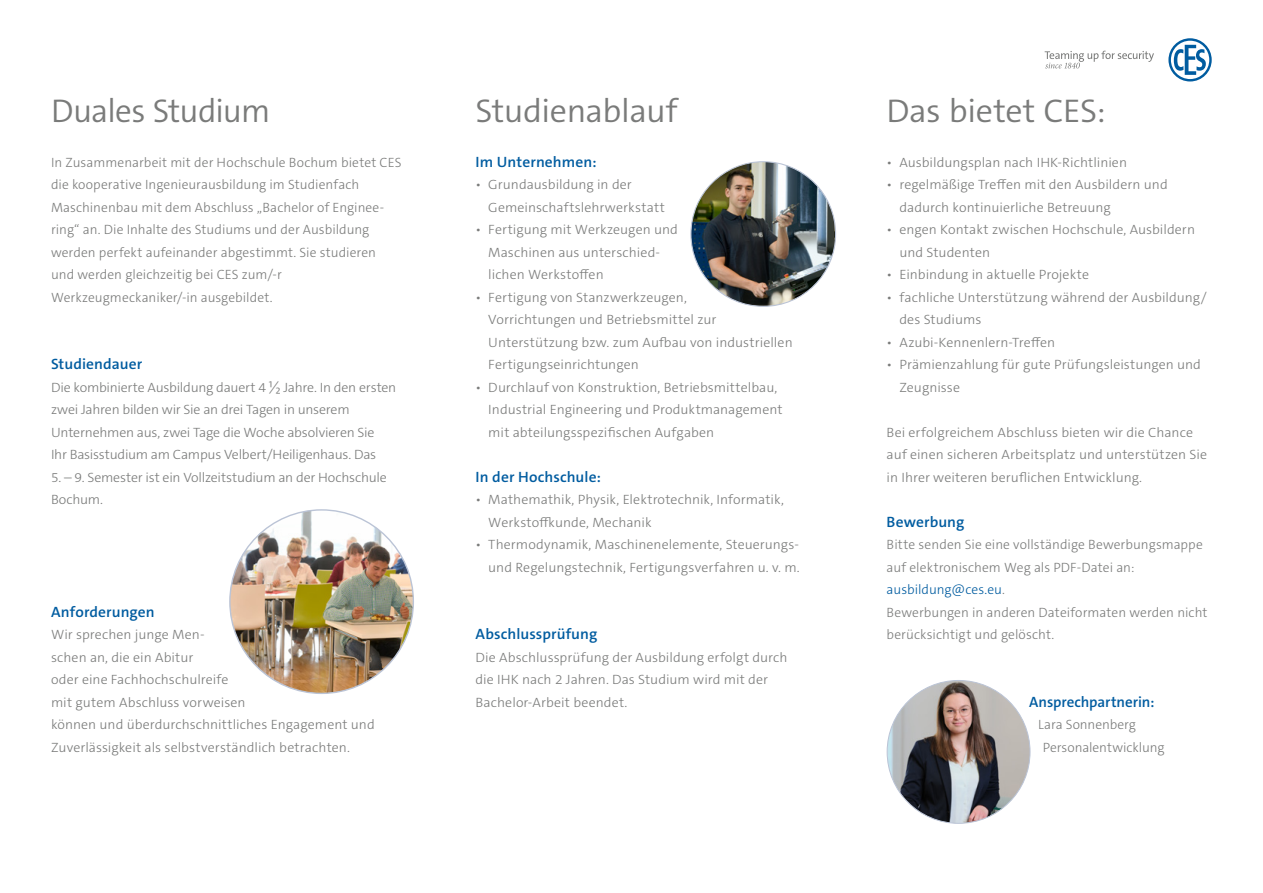
<style>
.page{position:relative;width:1263px;height:893px;background:#fff}
.page>*{position:absolute;margin:0;border:0;box-sizing:border-box;transform-origin:0 0}
.t1{font:300 33px "The Sans C5";letter-spacing:-.015em;color:#7a7b7a}
.t2{font:600 15px "The Sans C5";letter-spacing:.005em;color:#005ca0}
.t3{font:300 13.5px/22.5px "The Sans C5";letter-spacing:.005em;color:#7a7b7a}
.t4{font:300 13.5px/22.5px "The Sans C5";letter-spacing:-.02em;color:#7a7b7a}
.t5{font:300 13.5px/22.5px "The Sans C5";letter-spacing:-.015em;color:#7a7b7a}
.s1{color:#005ca0}
</style>
<div class="page">
<svg style="left:1168px;top:38px;width:44px;height:43px"></svg>
<svg style="left:1045px;top:51px;width:109px;height:17px"></svg>
<img style="left:887px;top:680px;width:143px;height:143px;border-radius:71px">
<img style="left:692px;top:162px;width:143px;height:144px">
<img style="left:230px;top:510px;width:183px;height:183px;border-radius:92px">
<h1 class="t1" style="left:51px;top:89px;width:221px">Duales Studium</h1>
<h1 class="t1" style="left:476px;top:89px;width:204px">Studienablauf</h1>
<h1 class="t1" style="left:887px;top:89px;width:221px">Das bietet CES:</h1>
<p class="t3" style="left:51px;top:151px;width:352px">In Zusammenarbeit mit der Hochschule Bochum bietet CES die kooperative Ingenieurausbildung im Studienfach Maschinenbau mit dem Abschluss „Bachelor of Enginee&shy;ring“ an. Die Inhalte des Studiums und der Ausbildung werden perfekt aufeinander abgestimmt. Sie studieren und werden gleichzeitig bei CES zum/-r Werkzeugmeckaniker/-in ausgebildet.</p>
<p class="t2" style="left:51px;top:354px;width:93px">Studiendauer</p>
<p class="t4" style="left:51px;top:376px;width:347px">Die kombinierte Ausbildung dauert 4 ½ Jahre. In den ersten zwei Jahren bilden wir Sie an drei Tagen in unserem Unternehmen aus, zwei Tage die Woche absolvieren Sie<br>Ihr Basisstudium am Campus Velbert/Heiligenhaus. Das</p>
<p class="t5" style="left:51px;top:466px;width:337px">5. – 9. Semester ist ein Vollzeitstudium an der Hochschule<br>Bochum.</p>
<p class="t2" style="left:51px;top:602px;width:105px">Anforderungen</p>
<p class="t3" style="left:51px;top:623px;width:325px">Wir sprechen junge Men-<br>schen an, die ein Abitur<br>oder eine Fachhochschulreife<br>mit gutem Abschluss vorweisen<br>können und überdurchschnittliches Engagement und Zuverlässigkeit als selbstverständlich betrachten.</p>
<p class="t2" style="left:476px;top:152px;width:123px">Im Unternehmen:</p>
<p class="t3" style="left:488px;top:173px;width:178px;text-indent:-13px">• Grundausbildung in der<br>Gemeinschaftslehrwerkstatt</p>
<p class="t3" style="left:488px;top:218px;width:191px;text-indent:-13px">• Fertigung mit Werkzeugen und<br>Maschinen aus unterschied&shy;lichen Werkstoffen</p>
<p class="t3" style="left:488px;top:286px;width:306px;text-indent:-13px">• Fertigung von Stanzwerkzeugen,<br>Vorrichtungen und Betriebsmittel zur Unterstützung bzw. zum Aufbau von industriellen Fertigungseinrichtungen</p>
<p class="t3" style="left:488px;top:376px;width:296px;text-indent:-13px">• Durchlauf von Konstruktion, Betriebsmittelbau,<br>Industrial Engineering und Produktmanagement mit abteilungsspezifischen Aufgaben</p>
<p class="t2" style="left:476px;top:467px;width:127px">In der Hochschule:</p>
<p class="t3" style="left:488px;top:488px;width:297px;text-indent:-13px">• Mathemathik, Physik, Elektrotechnik, Informatik,<br>Werkstoffkunde, Mechanik</p>
<p class="t3" style="left:476px;top:533px;width:326px;text-align:right">• Thermodynamik, Maschinenelemente, Steuerungs&shy;und Regelungstechnik, Fertigungsverfahren u. v. m.</p>
<p class="t2" style="left:476px;top:624px;width:123px">Abschlussprüfung</p>
<p class="t3" style="left:476px;top:646px;width:313px">Die Abschlussprüfung der Ausbildung erfolgt durch die IHK nach 2 Jahren. Das Studium wird mit der<br>Bachelor-Arbeit beendet.</p>
<p class="t3" style="left:887px;top:151px;width:242px">• Ausbildungsplan nach IHK-Richtlinien</p>
<p class="t3" style="left:899px;top:173px;width:270px;text-indent:-13px">• regelmäßige Treffen mit den Ausbildern und dadurch kontinuierliche Betreuung</p>
<p class="t3" style="left:899px;top:218px;width:297px;text-indent:-13px">• engen Kontakt zwischen Hochschule, Ausbildern und Studenten</p>
<p class="t3" style="left:887px;top:263px;width:204px">• Einbindung in aktuelle Projekte</p>
<p class="t3" style="left:899px;top:286px;width:309px;text-indent:-13px">• fachliche Unterstützung während der Ausbildung/ des Studiums</p>
<p class="t3" style="left:887px;top:331px;width:170px">• Azubi-Kennenlern-Treffen</p>
<p class="t3" style="left:899px;top:353px;width:303px;text-indent:-13px">• Prämienzahlung für gute Prüfungsleistungen und<br>Zeugnisse</p>
<p class="t3" style="left:887px;top:421px;width:322px">Bei erfolgreichem Abschluss bieten wir die Chance auf einen sicheren Arbeitsplatz und unterstützen Sie in Ihrer weiteren beruflichen Entwicklung.</p>
<p class="t2" style="left:887px;top:512px;width:79px">Bewerbung</p>
<p class="t3" style="left:887px;top:533px;width:322px">Bitte senden Sie eine vollständige Bewerbungsmappe auf elektronischem Weg als PDF-Datei an: <span class="s1">ausbildung@ces.eu</span>.<br>Bewerbungen in anderen Dateiformaten werden nicht berücksichtigt und gelöscht.</p>
<p class="t2" style="left:1029px;top:692px;width:127px">Ansprechpartnerin:</p>
<p class="t3" style="left:1043px;top:713px;width:123px;text-indent:-4px">Lara Sonnenberg<br>Personalentwicklung</p>
</div>
